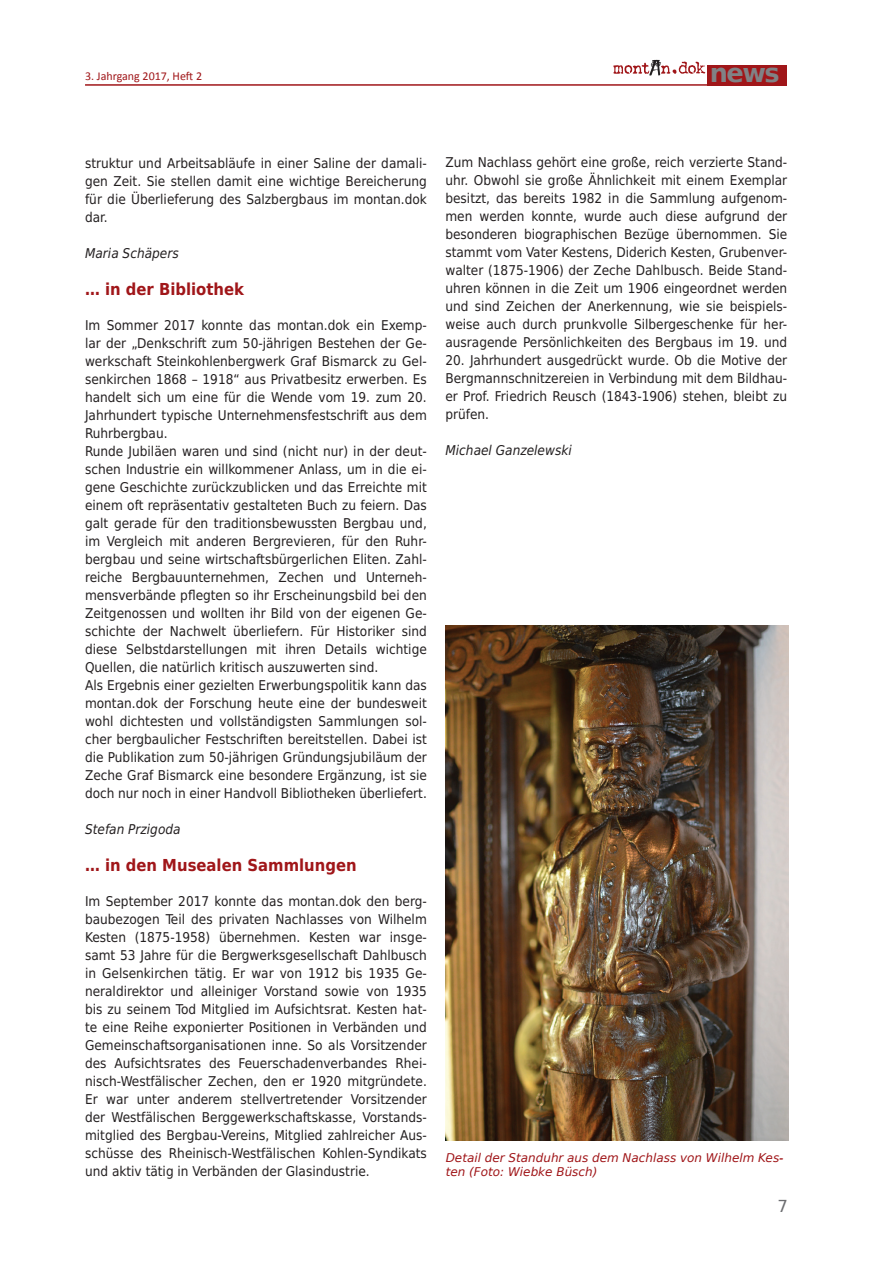
<style>
.page{position:relative;width:893px;height:1263px;background:#fff}
.page>*{position:absolute;margin:0;border:0;box-sizing:border-box;transform-origin:0 0}
.t1{font:700 25.65px "DejaVu Sans";color:#808285}
.t2{font:700 16.5px "DejaVu Sans Condensed";color:#a01619}
.t3{font:16.5px "DejaVu Sans";color:#6c6d70}
.t4{font:13.5px/18px "DejaVu Sans Condensed";color:#231f20;text-align:justify}
.t5{font:italic 13.5px "DejaVu Sans Condensed";color:#231f20}
.t6{font:italic 12px/13.8px "DejaVu Sans";color:#a01619}
.t7{font:12px "Calibri";color:#a01619}
</style>
<div class="page">
<img style="left:649px;top:59px;width:12px;height:17px">
<svg style="left:613px;top:62px;width:92px;height:12px"></svg>
<div style="left:708px;top:65px;width:79px;height:21px;background:#a01619"></div>
<hr style="left:85px;top:84px;width:623px;height:2px;background:#a01619">
<img style="left:446px;top:625px;width:342px;height:515px">
<p class="t7" style="left:85px;top:68px;width:119px">3. Jahrgang 2017, Heft 2</p>
<h1 class="t1" style="left:710px;top:52px;width:71px">news</h1>
<p class="t4" style="left:85px;top:153px;width:343px">struktur und Arbeitsabläufe in einer Saline der damali&shy;gen Zeit. Sie stellen damit eine wichtige Bereicherung für die Überlieferung des Salzbergbaus im montan.dok dar.</p>
<p class="t5" style="left:85px;top:243px;width:95px">Maria Schäpers</p>
<p class="t2" style="left:85px;top:275px;width:161px">… in der Bibliothek</p>
<p class="t4" style="left:85px;top:315px;width:343px;text-align:left">Im Sommer 2017 konnte das montan.dok ein Exemp&shy;lar der „Denkschrift zum 50-jährigen Bestehen der Ge&shy;werkschaft Steinkohlenbergwerk Graf Bismarck zu Gel&shy;senkirchen 1868 – 1918“ aus Privatbesitz erwerben. Es handelt sich um eine für die Wende vom 19. zum 20.<br>Jahrhundert typische Unternehmensfestschrift aus dem Ruhrbergbau.<br>Runde Jubiläen waren und sind (nicht nur) in der deut&shy;schen Industrie ein willkommener Anlass, um in die ei&shy;gene Geschichte zurückzublicken und das Erreichte mit einem oft repräsentativ gestalteten Buch zu feiern. Das galt gerade für den traditionsbewussten Bergbau und, im Vergleich mit anderen Bergrevieren, für den Ruhr&shy;bergbau und seine wirtschaftsbürgerlichen Eliten. Zahl&shy;reiche Bergbauunternehmen, Zechen und Unterneh&shy;mensverbände pflegten so ihr Erscheinungsbild bei den Zeitgenossen und wollten ihr Bild von der eigenen Ge&shy;schichte der Nachwelt überliefern. Für Historiker sind diese Selbstdarstellungen mit ihren Details wichtige Quellen, die natürlich kritisch auszuwerten sind.<br>Als Ergebnis einer gezielten Erwerbungspolitik kann das montan.dok der Forschung heute eine der bundesweit wohl dichtesten und vollständigsten Sammlungen sol&shy;cher bergbaulicher Festschriften bereitstellen. Dabei ist die Publikation zum 50-jährigen Gründungsjubiläum der Zeche Graf Bismarck eine besondere Ergänzung, ist sie doch nur noch in einer Handvoll Bibliotheken überliefert.</p>
<p class="t5" style="left:85px;top:819px;width:97px">Stefan Przigoda</p>
<p class="t2" style="left:85px;top:851px;width:273px">… in den Musealen Sammlungen</p>
<p class="t4" style="left:85px;top:891px;width:343px">Im September 2017 konnte das montan.dok den berg&shy;baubezogen Teil des privaten Nachlasses von Wilhelm Kesten (1875-1958) übernehmen. Kesten war insge&shy;samt 53 Jahre für die Bergwerksgesellschaft Dahlbusch in Gelsenkirchen tätig. Er war von 1912 bis 1935 Ge&shy;neraldirektor und alleiniger Vorstand sowie von 1935 bis zu seinem Tod Mitglied im Aufsichtsrat. Kesten hat&shy;te eine Reihe exponierter Positionen in Verbänden und Gemeinschaftsorganisationen inne. So als Vorsitzender des Aufsichtsrates des Feuerschadenverbandes Rhei&shy;nisch-Westfälischer Zechen, den er 1920 mitgründete.<br>Er war unter anderem stellvertretender Vorsitzender der Westfälischen Berggewerkschaftskasse, Vorstands&shy;mitglied des Bergbau-Vereins, Mitglied zahlreicher Aus&shy;schüsse des Rheinisch-Westfälischen Kohlen-Syndikats und aktiv tätig in Verbänden der Glasindustrie.</p>
<p class="t4" style="left:445px;top:153px;width:343px">Zum Nachlass gehört eine große, reich verzierte Stand&shy;uhr. Obwohl sie große Ähnlichkeit mit einem Exemplar besitzt, das bereits 1982 in die Sammlung aufgenom&shy;men werden konnte, wurde auch diese aufgrund der besonderen biographischen Bezüge übernommen. Sie stammt vom Vater Kestens, Diderich Kesten, Grubenver&shy;walter (1875-1906) der Zeche Dahlbusch. Beide Stand&shy;uhren können in die Zeit um 1906 eingeordnet werden und sind Zeichen der Anerkennung, wie sie beispiels&shy;weise auch durch prunkvolle Silbergeschenke für her&shy;ausragende Persönlichkeiten des Bergbaus im 19. und</p>
<p class="t4" style="left:445px;top:351px;width:343px">20. Jahrhundert ausgedrückt wurde. Ob die Motive der Bergmannschnitzereien in Verbindung mit dem Bildhau&shy;er Prof. Friedrich Reusch (1843-1906) stehen, bleibt zu prüfen.</p>
<p class="t5" style="left:445px;top:441px;width:128px">Michael Ganzelewski</p>
<p class="t6" style="left:446px;top:1151px;width:339px">Detail der Standuhr aus dem Nachlass von Wilhelm Kes&shy;ten (Foto: Wiebke Büsch)</p>
<p class="t3" style="left:778px;top:1191px;width:12px">7</p>
</div>
